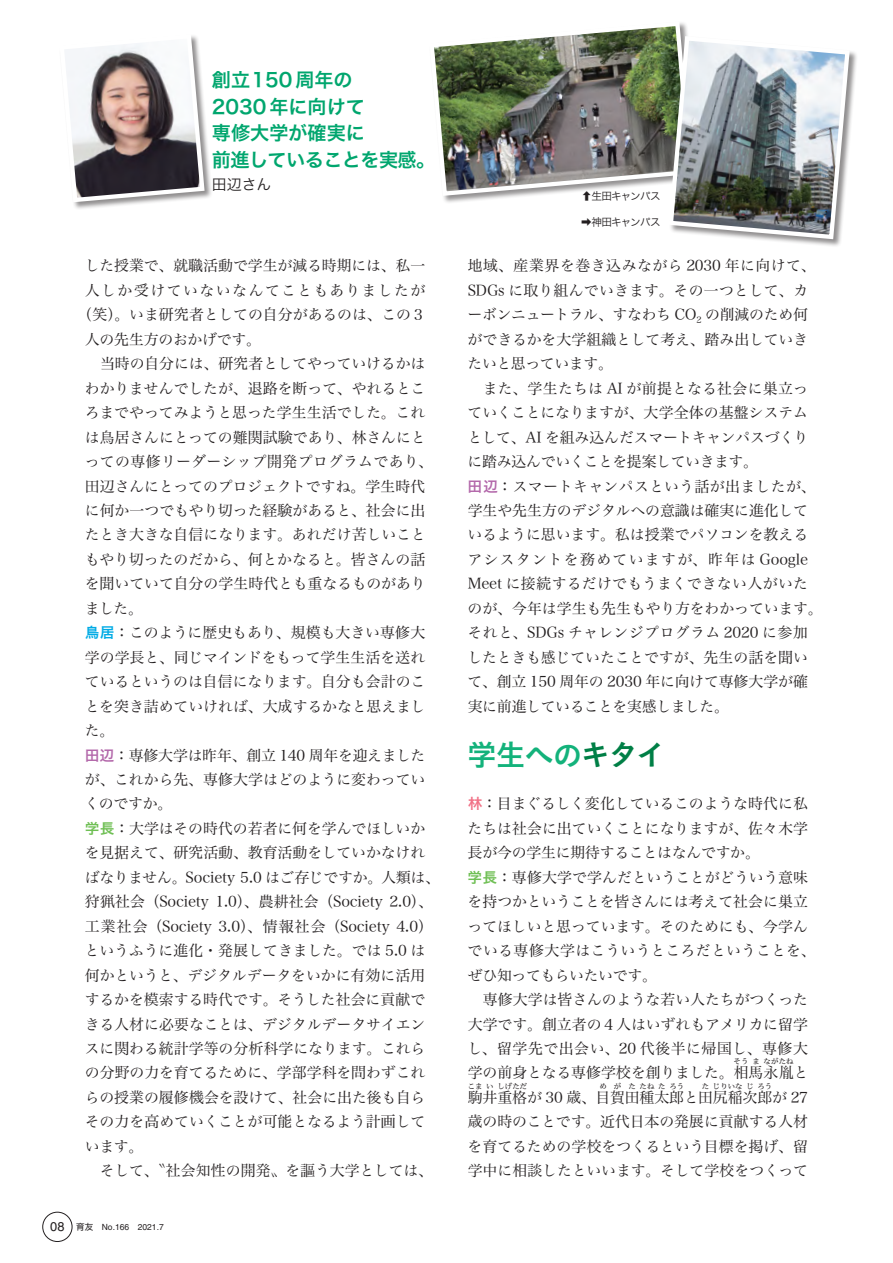
<style>
.page{position:relative;width:893px;height:1263px;background:#fff}
.page>*{position:absolute;margin:0;border:0;box-sizing:border-box;transform-origin:0 0}
.t1{font:29.7px "Koburina Go Std W6";letter-spacing:-.055em;color:#13b27b}
.t2{font:19.2px/26.5px "Hira Kaku Std N W6";color:#00a66e}
.t3{font:14.85px/24.5px "Hira Min Pro W3";letter-spacing:-.005em;color:#231f20}
.t4{font:14.85px "Hira Min Pro W3";letter-spacing:.02em;color:#231f20}
.t5{font:14.85px "Hira Min Pro W3";letter-spacing:.095em;color:#231f20}
.t6{font:14.85px "Hira Kaku Std N W3";color:#231f20}
.t7{font:10.65px "Hira Kaku Pro W3";letter-spacing:-.08em;color:#231f20}
.t8{font:8.55px "Helvetica";color:#231f20}
.t9{font:7.5px "Hira Min Pro W3";color:#231f20}
.s1{font-family:"Koburina Go Std W6";color:#00abe5}
.s2{font-family:"Koburina Go Std W6";color:#b368aa}
.s3{font-family:"Koburina Go Std W6";color:#6fbf54}
.s4{font-size:12.75px}
.s5{font-family:"Shin Go Pro"}
.s6{color:#007f46}
.s7{font-family:"Koburina Go Std W6";color:#f17085}
</style>
<div class="page">
<div style="left:59px;top:34px;width:154px;height:177px;background:#231f20;opacity:.5"></div>
<svg style="left:59px;top:34px;width:148px;height:171px"></svg>
<div style="left:429px;top:21px;width:272px;height:183px;background:#231f20;opacity:.5"></div>
<img style="left:429px;top:21px;width:266px;height:177px">
<div style="left:668px;top:36px;width:190px;height:212px;background:#231f20;opacity:.5"></div>
<img style="left:666px;top:34px;width:186px;height:207px">
<div style="left:43px;top:1212px;width:29px;height:30px;border:1px solid #231f20;border-radius:50%"></div>
<p class="t2" style="left:212px;top:67px;width:225px">創立150周年の<br>2030年に向けて<br>専修大学が確実に<br>前進していることを実感。</p>
<p class="t6" style="left:212px;top:173px;width:61px">田辺さん</p>
<p class="t3" style="left:85px;top:252px;width:342px">した授業で、就職活動で学生が減る時期には、私一</p>
<p class="t5" style="left:85px;top:278px;width:342px">人しか受けていないなんてこともありましたが</p>
<p class="t3" style="left:77px;top:301px;width:350px">（笑）。いま研究者としての自分があるのは、この３</p>
<p class="t3" style="left:85px;top:326px;width:178px">人の先生方のおかげです。</p>
<p class="t3" style="left:85px;top:350px;width:342px">　当時の自分には、研究者としてやっていけるかは</p>
<p class="t3" style="left:85px;top:375px;width:342px">わかりませんでしたが、退路を断って、やれるとこ</p>
<p class="t3" style="left:85px;top:399px;width:342px">ろまでやってみようと思った学生生活でした。これ</p>
<p class="t3" style="left:85px;top:423px;width:342px">は鳥居さんにとっての難関試験であり、林さんにと</p>
<p class="t4" style="left:85px;top:449px;width:350px">っての専修リーダーシップ開発プログラムであり、</p>
<p class="t3" style="left:85px;top:472px;width:342px">田辺さんにとってのプロジェクトですね。学生時代</p>
<p class="t3" style="left:85px;top:497px;width:342px">に何か一つでもやり切った経験があると、社会に出</p>
<p class="t3" style="left:85px;top:521px;width:342px">たとき大きな自信になります。あれだけ苦しいこと</p>
<p class="t3" style="left:85px;top:546px;width:342px">もやり切ったのだから、何とかなると。皆さんの話</p>
<p class="t3" style="left:85px;top:570px;width:342px">を聞いていて自分の学生時代とも重なるものがあり</p>
<p class="t3" style="left:85px;top:595px;width:60px">ました。</p>
<p class="t3" style="left:85px;top:619px;width:342px"><span class="s1">鳥居</span>：このように歴史もあり、規模も大きい専修大</p>
<p class="t3" style="left:85px;top:643px;width:342px">学の学長と、同じマインドをもって学生生活を送れ</p>
<p class="t3" style="left:85px;top:668px;width:342px">ているというのは自信になります。自分も会計のこ</p>
<p class="t3" style="left:85px;top:692px;width:342px">とを突き詰めていければ、大成するかなと思えまし</p>
<p class="t3" style="left:85px;top:717px;width:31px">た。</p>
<p class="t3" style="left:85px;top:741px;width:342px"><span class="s2">田辺</span>：専修大学は昨年、創立 140 周年を迎えました</p>
<p class="t3" style="left:85px;top:766px;width:342px">が、これから先、専修大学はどのように変わってい</p>
<p class="t3" style="left:85px;top:790px;width:89px">くのですか。</p>
<p class="t3" style="left:85px;top:815px;width:342px"><span class="s3">学長</span>：大学はその時代の若者に何を学んでほしいか</p>
<p class="t3" style="left:85px;top:839px;width:342px">を見据えて、研究活動、教育活動をしていかなけれ</p>
<p class="t3" style="left:85px;top:864px;width:357px">ばなりません。Society 5.0 はご存じですか。人類は、</p>
<p class="t3" style="left:85px;top:888px;width:349px">狩猟社会（Society 1.0）、農耕社会（Society 2.0）、</p>
<p class="t3" style="left:85px;top:912px;width:349px">工業社会（Society 3.0）、情報社会（Society 4.0）</p>
<p class="t3" style="left:85px;top:937px;width:342px">というふうに進化・発展してきました。では 5.0 は</p>
<p class="t3" style="left:85px;top:961px;width:342px">何かというと、デジタルデータをいかに有効に活用</p>
<p class="t3" style="left:85px;top:986px;width:342px">するかを模索する時代です。そうした社会に貢献で</p>
<p class="t3" style="left:85px;top:1010px;width:342px">きる人材に必要なことは、デジタルデータサイエン</p>
<p class="t3" style="left:85px;top:1035px;width:342px">スに関わる統計学等の分析科学になります。これら</p>
<p class="t3" style="left:85px;top:1059px;width:342px">の分野の力を育てるために、学部学科を問わずこれ</p>
<p class="t3" style="left:85px;top:1084px;width:342px">らの授業の履修機会を設けて、社会に出た後も自ら</p>
<p class="t3" style="left:85px;top:1108px;width:342px">その力を高めていくことが可能となるよう計画して</p>
<p class="t3" style="left:85px;top:1132px;width:60px">います。</p>
<p class="t3" style="left:85px;top:1157px;width:349px">　そして、〝社会知性の開発〟を謳う大学としては、</p>
<p class="t8" style="left:50px;top:1222px;width:115px"><span class="s4">08</span> <span class="s5">育友　</span>No.166 2021.7</p>
<p class="t7" style="left:582px;top:187px;width:81px">㆖生田キャンパス</p>
<p class="t7" style="left:581px;top:212px;width:81px">➡神田キャンパス</p>
<p class="t3" style="left:467px;top:252px;width:357px">地域、産業界を巻き込みながら 2030 年に向けて、<br>SDGs に取り組んでいきます。その一つとして、カーボンニュートラル、すなわち CO<sub>2</sub> の削減のため何ができるかを大学組織として考え、踏み出していきたいと思っています。<br>　また、学生たちは AI が前提となる社会に巣立っていくことになりますが、大学全体の基盤システムとして、AI を組み込んだスマートキャンパスづくりに踏み込んでいくことを提案していきます。<br><span class="s2">田辺</span>：スマートキャンパスという話が出ましたが、学生や先生方のデジタルへの意識は確実に進化しているように思います。私は授業でパソコンを教えるアシスタントを務めていますが、昨年は Google<br>Meet に接続するだけでもうまくできない人がいたのが、今年は学生も先生もやり方をわかっています。それと、SDGs チャレンジプログラム 2020 に参加したときも感じていたことですが、先生の話を聞いて、創立 150 周年の 2030 年に向けて専修大学が確実に前進していることを実感しました。</p>
<h1 class="t1" style="left:467px;top:732px;width:200px">学生への<span class="s6">キタイ</span></h1>
<p class="t3" style="left:467px;top:790px;width:350px"><span class="s7">林</span>：目まぐるしく変化しているこのような時代に私たちは社会に出ていくことになりますが、佐々木学長が今の学生に期待することはなんですか。<br><span class="s3">学長</span>：専修大学で学んだということがどういう意味を持つかということを皆さんには考えて社会に巣立ってほしいと思っています。そのためにも、今学んでいる専修大学はこういうところだということを、ぜひ知ってもらいたいです。<br>　専修大学は皆さんのような若い人たちがつくった大学です。創立者の４人はいずれもアメリカに留学し、留学先で出会い、20 代後半に帰国し、専修大学の前身となる専修学校を創りました。相馬永胤と</p>
<p class="t9" style="left:734px;top:1055px;width:16px">そう</p>
<p class="t9" style="left:752px;top:1055px;width:9px">ま</p>
<p class="t9" style="left:764px;top:1055px;width:31px">ながたね</p>
<p class="t3" style="left:468px;top:1084px;width:342px">駒井重格が 30 歳、目賀田種太郎と田尻稲次郎が 27</p>
<p class="t9" style="left:468px;top:1079px;width:16px">こま</p>
<p class="t9" style="left:486px;top:1079px;width:9px">い</p>
<p class="t9" style="left:497px;top:1079px;width:31px">しげただ</p>
<p class="t9" style="left:599px;top:1079px;width:9px">め</p>
<p class="t9" style="left:614px;top:1079px;width:9px">が</p>
<p class="t9" style="left:629px;top:1079px;width:9px">た</p>
<p class="t9" style="left:640px;top:1079px;width:16px">たね</p>
<p class="t9" style="left:658px;top:1079px;width:9px">た</p>
<p class="t9" style="left:669px;top:1079px;width:16px">ろう</p>
<p class="t9" style="left:702px;top:1079px;width:9px">た</p>
<p class="t9" style="left:713px;top:1079px;width:31px">じりいな</p>
<p class="t9" style="left:746px;top:1079px;width:9px">じ</p>
<p class="t9" style="left:757px;top:1079px;width:16px">ろう</p>
<p class="t3" style="left:467px;top:1108px;width:342px;text-align:justify">歳の時のことです。近代日本の発展に貢献する人材を育てるための学校をつくるという目標を掲げ、留学中に相談したといいます。そして学校をつくって</p>
</div>
